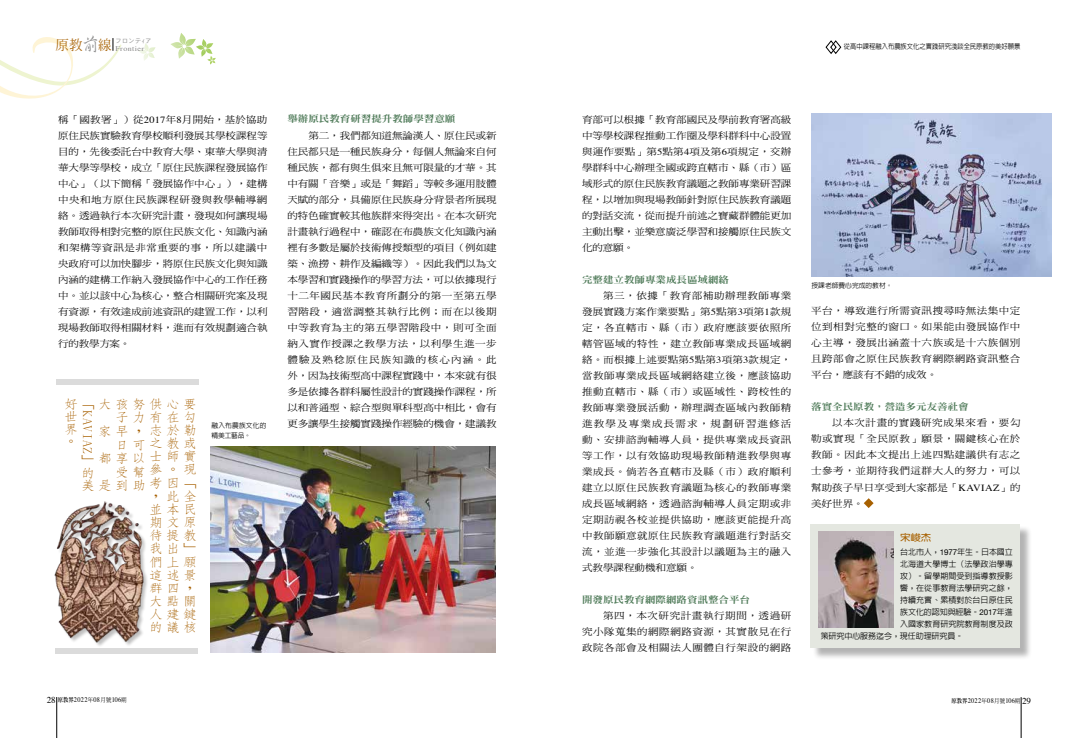
<style>
.page{position:relative;width:1078px;height:738px;background:#fff}
.page>*{position:absolute;margin:0;border:0;box-sizing:border-box;transform-origin:0 0}
.t1{font:300 12.6px/13.1px "AR Fang Song B5 HK";letter-spacing:.035em;color:#a76000;scale:1.11 1}
.t2{font:9.4px/16px "DF Ming Std W5";color:#000;text-align:justify;scale:1.11 1}
.t3{font:9.4px "DF Ming Std W9";color:#4e7a58;scale:1.11 1}
.t4{font:700 9.4px "AR Hei B5";color:#a76000;scale:1.11 1}
.t5{font:500 8px "AR Hei B5";letter-spacing:.005em;color:#000}
.t6{font:7.2px "Times";letter-spacing:.05em;color:#898989;scale:1.11 1}
.t7{font:7px "Times";letter-spacing:.05em;color:#000;scale:.9 1}
.t8{font:500 7px "AR Hei B5";color:#000;scale:.9 1}
.t9{font:500 6.8px/10px "AR Hei B5";letter-spacing:.02em;color:#000}
.t10{font:500 6.8px "AR Hei B5";color:#000}
.t11{font:6px "Heisei Kaku Go Std W3";color:#898989}
.s1{font-family:"AR Xing Shu B5";font-weight:500;font-size:18.5px}
.s2{font-family:"Times"}
.s3{font-family:"Helvetica Neue";font-weight:400}
.s4{font-size:9px}
.s5{font-family:"AR Ming B5";font-weight:800;font-size:6px}
.s6{font-family:"DF Ming Std W5";font-size:6px}
</style>
<div class="page">
<svg style="left:170px;top:33px;width:46px;height:32px"></svg>
<svg style="left:139px;top:43px;width:16px;height:18px"></svg>
<hr style="left:57px;top:696px;width:1px;height:41px;background:#000">
<hr style="left:1020px;top:696px;width:1px;height:41px;background:#000">
<svg style="left:0;top:37px;width:122px;height:62px"></svg>
<svg style="left:863px;top:498px;width:10px;height:9px"></svg>
<svg style="left:825px;top:40px;width:16px;height:14px"></svg>
<div style="left:56px;top:379px;width:143px;height:6px;background:#dbdbdb"></div>
<div style="left:56px;top:647px;width:142px;height:6px;background:#dbdbdb"></div>
<div style="left:55px;top:501px;width:93px;height:146px;background:#000;opacity:.25"></div>
<img style="left:54px;top:501px;width:94px;height:141px">
<div style="left:811px;top:525px;width:220px;height:135px;background:#000;opacity:.3"></div>
<div style="left:810px;top:523px;width:209px;height:124px;background:#e4e7e0"></div>
<img style="left:818px;top:531px;width:75px;height:96px">
<img style="left:210px;top:446px;width:285px;height:205px">
<img style="left:811px;top:114px;width:240px;height:163px">
<p class="t6" style="left:56px;top:42px;width:81px"><sup>原教</sup><span class="s1">前</span><sup>線</sup> Frontier</p>
<p class="t11" style="left:115px;top:36px;width:38px">フロンテ<sub>ｲ</sub>ア</p>
<p class="t2" style="left:58px;top:111px;width:190px">稱「國教署」）從<span class="s2">2017</span>年<span class="s2">8</span>月開始，基於協助原住民族實驗教育學校順利發展其學校課程等目的，先後委託台中教育大學、東華大學與清華大學等學校，成立「原住民族課程發展協作中心」（以下簡稱「發展協作中心」），建構中央和地方原住民族課程研發與教學輔導網絡。透過執行本次研究計畫，發現如何讓現場教師取得相對完整的原住民族文化、知識內涵和架構等資訊是非常重要的事，所以建議中央政府可以加快腳步，將原住民族文化與知識內涵的建構工作納入發展協作中心的工作任務中。並以該中心為核心，整合相關研究案及現有資源，有效達成前述資訊的建置工作，以利現場教師取得相關材料，進而有效規劃適合執行的教學方案。</p>
<p class="t3" style="left:287px;top:114px;width:153px">舉辦原民教育研習提升教師學習意願</p>
<p class="t2" style="left:287px;top:127px;width:190px;text-indent:21px">第二，我們都知道無論漢人、原住民或新住民都只是一種民族身分，每個人無論來自何種民族，都有與生俱來且無可限量的才華。其中有關「音樂」或是「舞蹈」等較多運用肢體天賦的部分，具備原住民族身分背景者所展現的特色確實較其他族群來得突出。在本次研究計畫執行過程中，確認在布農族文化知識內涵裡有多數是屬於技術傳授類型的項目（例如建築、漁撈、耕作及編織等）。因此我們以為文本學習和實踐操作的學習方法，可以依據現行十二年國民基本教育所劃分的第一至第五學習階段，適當調整其執行比例；而在以後期中等教育為主的第五學習階段中，則可全面納入實作授課之教學方法，以利學生進一步體驗及熟稔原住民族知識的核心內涵。此外，因為技術型高中課程實踐中，本來就有很多是依據各群科屬性設計的實踐操作課程，所以和普通型、綜合型與單科型高中相比，會有更多讓學生接觸實踐操作經驗的機會，建議教</p>
<h1 class="t1" style="left:64px;top:397px;width:120px">好「大孩努供心要</h1>
<h1 class="t1" style="left:98px;top:424px;width:39px">家早，</h1>
<h1 class="t1" style="left:98px;top:451px;width:42px">都享以</h1>
<h1 class="t1" style="left:81px;top:478px;width:58px">美是到助</h1>
<h1 class="t1" style="left:94px;top:410px;width:41px;rotate:90deg">KAVIAZ</h1>
<h1 class="t1" style="left:81px;top:454px;width:13px;line-height:12.5px">」的</h1>
<h1 class="t1" style="left:64px;top:410px;width:13px;line-height:12.5px;text-align:justify">世界。</h1>
<p class="t9" style="left:211px;top:420px;width:56px">融入布農族文化的精美工藝品。</p>
<h1 class="t1" style="left:149px;top:410px;width:44px">有在勾志於勒之教或士師實參。<br>考因「，<br>並本民期文原待提教我出<br>們上願這述景群四，大點關人建鍵的議核</h1>
<h1 class="t1" style="left:115px;top:403px;width:28px;line-height:27.2px">子力日<br>受幫</h1>
<h1 class="t1" style="left:132px;top:438px;width:13px">可</h1>
<h1 class="t1" style="left:183px;top:463px;width:13px">現</h1>
<h1 class="t1" style="left:166px;top:489px;width:28px">此全</h1>
<h1 class="t1" style="left:183px;top:541px;width:13px">」</h1>
<p class="t8" style="left:843px;top:43px;width:197px">從高中課程融入布農族文化之實踐研究淺談全民原教的美好願景</p>
<p class="t2" style="left:582px;top:111px;width:190px">育部可以根據「教育部國民及學前教育署高級中等學校課程推動工作圈及學科群科中心設置與運作要點」第<span class="s2">5</span>點第<span class="s2">4</span>項及第<span class="s2">6</span>項規定，交辦學群科中心辦理全國或跨直轄市、縣（市）區域形式的原住民族教育議題之教師專業研習課程，以增加與現場教師針對原住民族教育議題的對話交流，從而提升前述之寶藏群體能更加主動出擊，並樂意廣泛學習和接觸原住民族文化的意願。</p>
<p class="t3" style="left:582px;top:274px;width:134px">完整建立教師專業成長區域網絡</p>
<p class="t2" style="left:582px;top:287px;width:190px;text-indent:21px">第三，依據「教育部補助辦理教師專業發展實踐方案作業要點」第<span class="s2">5</span>點第<span class="s2">3</span>項第<span class="s2">1</span>款規定，各直轄市、縣（市）政府應該要依照所轄管區域的特性，建立教師專業成長區域網絡。而根據上述要點第<span class="s2">5</span>點第<span class="s2">3</span>項第<span class="s2">3</span>款規定，當教師專業成長區域網絡建立後，應該協助推動直轄市、縣（市）或區域性、跨校性的教師專業發展活動，辦理調查區域內教師精進教學及專業成長需求，規劃研習進修活動、安排諮詢輔導人員，提供專業成長資訊等工作，以有效協助現場教師精進教學與專業成長。倘若各直轄市及縣（市）政府順利建立以原住民族教育議題為核心的教師專業成長區域網絡，透過諮詢輔導人員定期或非定期訪視各校並提供協助，應該更能提升高中教師願意就原住民族教育議題進行對話交流，並進一步強化其設計以議題為主的融入式教學課程動機和意願。</p>
<p class="t3" style="left:582px;top:594px;width:153px">開發原民教育網際網路資訊整合平台</p>
<p class="t2" style="left:582px;top:607px;width:190px;text-indent:21px">第四，本次研究計畫執行期間，透過研究小隊蒐集的網際網路資源，其實散見在行政院各部會及相關法人團體自行架設的網路</p>
<p class="t10" style="left:811px;top:282px;width:82px">授課老師費心完成的教材。</p>
<p class="t2" style="left:811px;top:302px;width:190px">平台，導致進行所需資訊搜尋時無法集中定位到相對完整的窗口。如果能由發展協作中心主導，發展出涵蓋十六族或是十六族個別且跨部會之原住民族教育網際網路資訊整合平台，應該有不錯的成效。</p>
<p class="t3" style="left:811px;top:401px;width:143px">落實全民原教，營造多元友善社會</p>
<p class="t2" style="left:811px;top:414px;width:190px;text-indent:21px">以本次計畫的實踐研究成果來看，要勾勒或實現「全民原教」願景，關鍵核心在於教師。因此本文提出上述四點建議供有志之士參考，並期待我們這群大人的努力，可以幫助孩子早日享受到大家都是「<span class="s2">KAVIAZ</span>」的美好世界。</p>
<p class="t4" style="left:899px;top:532px;width:29px">宋峻杰</p>
<p class="t5" style="left:899px;top:547px;width:114px">台北市人，<span class="s3">1977</span>年生。日本國立</p>
<p class="t5" style="left:899px;top:559px;width:114px">北海道大學博士（法學政治學專</p>
<p class="t5" style="left:899px;top:571px;width:114px">攻）。留學期間受到指導教授影</p>
<p class="t5" style="left:899px;top:583px;width:114px">響，在從事教育法學研究之餘，</p>
<p class="t5" style="left:899px;top:595px;width:114px">持續充實、累積對於台日原住民</p>
<p class="t5" style="left:899px;top:607px;width:114px">族文化的認知與經驗。<span class="s3">2017</span>年進</p>
<p class="t5" style="left:899px;top:619px;width:114px">入國家教育研究院教育制度及政</p>
<p class="t5" style="left:820px;top:631px;width:144px">策研究中心服務迄今，現任助理研究員。</p>
<p class="t7" style="left:47px;top:693px;width:90px"><span class="s4">28</span> <span class="s5">原教界</span>2022<span class="s6">年</span>08<span class="s6">月號</span>106<span class="s6">期</span></p>
<p class="t7" style="left:951px;top:693px;width:90px"><span class="s5">原教界</span>2022<span class="s6">年</span>08<span class="s6">月號</span>106<span class="s6">期</span> <span class="s4">29</span></p>
</div>
